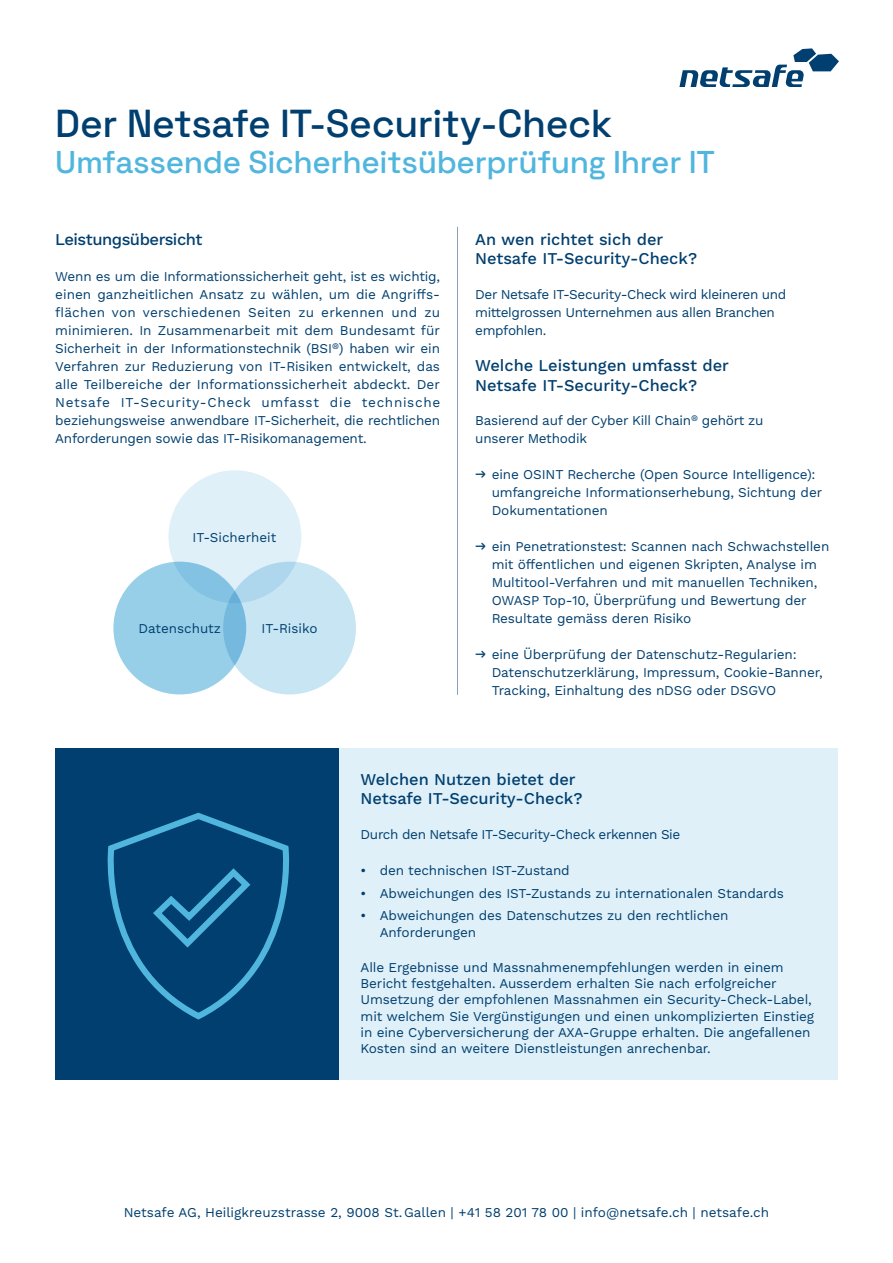
<style>
.page{position:relative;width:893px;height:1263px;background:#fff}
.page>*{position:absolute;margin:0;border:0;box-sizing:border-box;transform-origin:0 0}
.t1{font:500 39px "Space Grotesk";letter-spacing:-.01em;color:#003f6f}
.t2{font:500 31.5px "Space Grotesk";letter-spacing:-.01em;color:#50b6de}
.t3{font:500 16.5px/19.5px "Work Sans";color:#003f6f}
.t4{font:500 16.5px "Work Sans";letter-spacing:-.03em;color:#003f6f}
.t5{font:13.5px/18px "Work Sans";letter-spacing:-.01em;color:#003f6f}
.s1{font-family:"Space Grotesk";font-weight:500}
.s2{font-weight:500}
</style>
<div class="page">
<div style="left:339px;top:749px;width:499px;height:331px;background:#dff0f9"></div>
<div style="left:55px;top:749px;width:284px;height:331px;background:#003f6f"></div>
<hr style="left:457px;top:227px;width:1px;height:468px;background:#899fbe">
<div style="left:168px;top:470px;width:133px;height:133px;background:#dff0f9;border-radius:50%"></div>
<div style="left:113px;top:562px;width:133px;height:132px;background:#97cfe9;border-radius:50%"></div>
<svg style="left:223px;top:562px;width:133px;height:132px;background:#bedff1"></svg>
<svg style="left:107px;top:812px;width:183px;height:208px"></svg>
<svg style="left:679px;top:48px;width:160px;height:39px"></svg>
<h1 class="t1" style="left:55px;top:95px;width:558px">Der Netsafe IT-Security-Check</h1>
<h2 class="t2" style="left:55px;top:139px;width:661px">Umfassende Sicherheitsüberprüfung Ihrer IT</h2>
<p class="t4" style="left:55px;top:229px;width:149px">Leistungsübersicht</p>
<p class="t5" style="left:55px;top:268px;width:386px;text-align:justify">Wenn es um die Informationssicherheit geht, ist es wichtig, einen ganzheitlichen Ansatz zu wählen, um die Angriffs&shy;flächen von verschiedenen Seiten zu erkennen und zu minimieren. In Zusammenarbeit mit dem Bundesamt für Sicherheit in der Informationstechnik (BSI<sup>®</sup>) haben wir ein Verfahren zur Reduzierung von IT-Risiken entwickelt, das alle Teilbereiche der Informationssicherheit abdeckt. Der Netsafe IT-Security-Check umfasst die technische beziehungsweise anwendbare IT-Sicherheit, die rechtlichen Anforderungen sowie das IT-Risikomanagement.</p>
<p class="t5" style="left:193px;top:529px;width:85px">IT-Sicherheit</p>
<p class="t5" style="left:139px;top:620px;width:84px">Datenschutz</p>
<p class="t5" style="left:262px;top:620px;width:57px">IT-Risiko</p>
<p class="t3" style="left:475px;top:230px;width:224px">An wen richtet sich der<br>Netsafe IT-Security-Check?</p>
<p class="t5" style="left:475px;top:286px;width:313px">Der Netsafe IT-Security-Check wird kleineren und mittelgrossen Unternehmen aus allen Branchen empfohlen.</p>
<p class="t3" style="left:475px;top:357px;width:255px">Welche Leistungen umfasst der<br>Netsafe IT-Security-Check?</p>
<p class="t5" style="left:475px;top:412px;width:290px">Basierend auf der Cyber Kill Chain<sup>®</sup> gehört zu unserer Methodik</p>
<p class="t5" style="left:492px;top:466px;width:332px;text-indent:-17px"><span class="s1">→</span> eine OSINT Recherche (Open Source Intelligence): umfangreiche Informationserhebung, Sichtung der<br>Dokumentationen</p>
<p class="t5" style="left:492px;top:538px;width:339px;text-indent:-16px"><span class="s1">→</span> ein Penetrationstest: Scannen nach Schwachstellen mit öffentlichen und eigenen Skripten, Analyse im Multitool-Verfahren und mit manuellen Techniken, OWASP Top-10, Überprüfung und Bewertung der Resultate gemäss deren Risiko</p>
<p class="t5" style="left:492px;top:646px;width:332px;text-indent:-16px"><span class="s1">→</span> eine Überprüfung der Datenschutz-Regularien:<br>Datenschutzerklärung, Impressum, Cookie-Banner,<br>Tracking, Einhaltung des nDSG oder DSGVO</p>
<p class="t3" style="left:361px;top:770px;width:224px">Welchen Nutzen bietet der<br>Netsafe IT-Security-Check?</p>
<p class="t5" style="left:361px;top:826px;width:321px">Durch den Netsafe IT-Security-Check erkennen Sie</p>
<p class="t5" style="left:361px;top:862px;width:211px"><span class="s2">•</span> den technischen IST-Zustand</p>
<p class="t5" style="left:361px;top:885px;width:425px"><span class="s2">•</span> Abweichungen des IST-Zustands zu internationalen Standards</p>
<p class="t5" style="left:380px;top:908px;width:350px;line-height:16.2px;text-indent:-19px"><span class="s2">•</span> Abweichungen des Datenschutzes zu den rechtlichen<br>Anforderungen</p>
<p class="t5" style="left:361px;top:960px;width:455px;line-height:16.2px">Alle Ergebnisse und Massnahmenempfehlungen werden in einem Bericht festgehalten. Ausserdem erhalten Sie nach erfolgreicher Umsetzung der empfohlenen Massnahmen ein Security-Check-Label, mit welchem Sie Vergünstigungen und einen unkomplizierten Einstieg in eine Cyberversicherung der AXA-Gruppe erhalten. Die angefallenen Kosten sind an weitere Dienstleistungen anrechenbar.</p>
<p class="t5" style="left:124px;top:1204px;width:647px">Netsafe AG, Heiligkreuzstrasse 2, 9008 St.Gallen | +41 58 201 78 00 | info@netsafe.ch | netsafe.ch</p>
</div>
